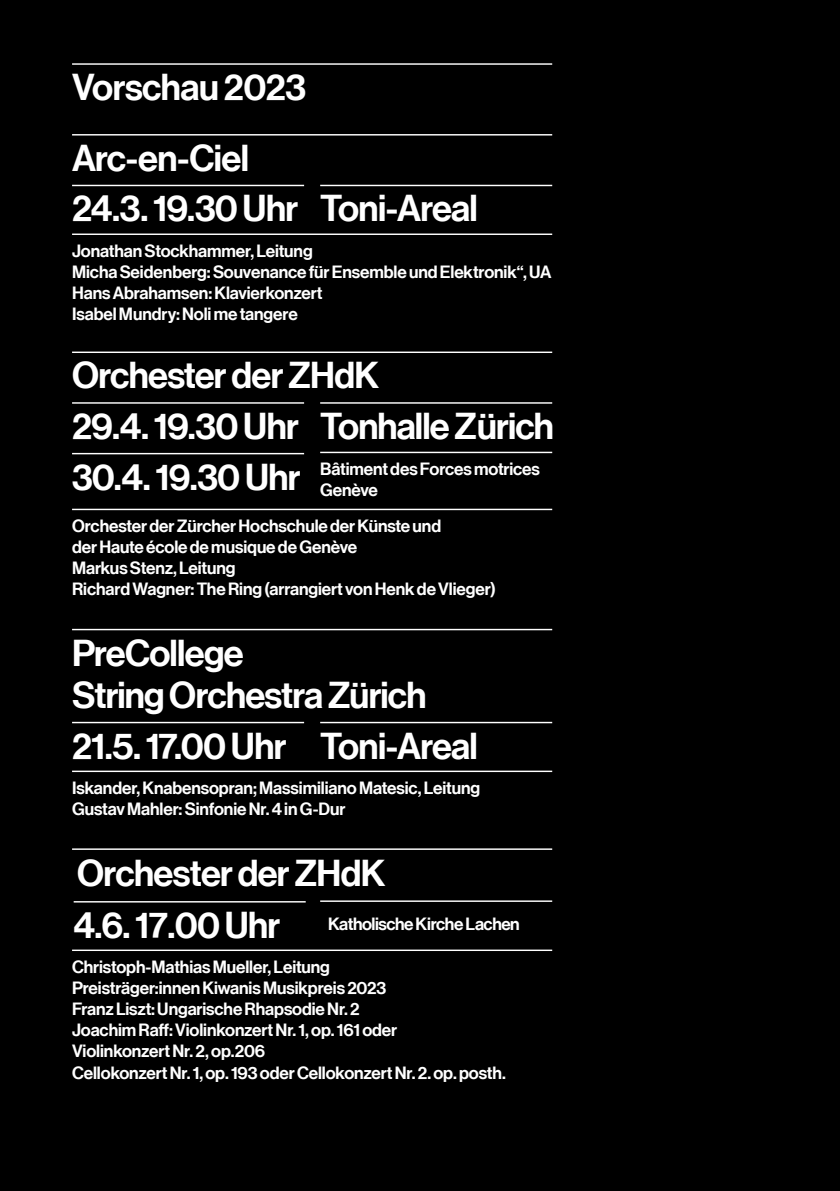
<style>
.page{position:relative;width:840px;height:1191px;background:#fff}
.page>*{position:absolute;margin:0;border:0;box-sizing:border-box;transform-origin:0 0}
.t1{font:36.6px/50.6px "N Haas Grotesk DS Pro 65 Md";letter-spacing:-.02em;color:#fff}
.t2{font:36.6px "N Haas Grotesk DS Pro 65 Md 2";letter-spacing:-.025em;color:#fff}
.t3{font:17.4px/21.2px "N Haas Grotesk DS Pro 65 Md";letter-spacing:-.005em;color:#fff}
.t4{font:17.4px "N Haas Grotesk DS Pro 65 Md 2";letter-spacing:-.01em;color:#fff}
.s1{font-family:"N Haas Grotesk DS Pro 65 Md 2"}
.s2{font-family:"N Haas Grotesk DS Pro 65 Md"}
</style>
<div class="page">
<div style="left:0;top:0;width:839px;height:1191px;background:#000"></div>
<hr style="left:72px;top:63px;width:480px;height:2px;background:#fff">
<hr style="left:72px;top:233px;width:480px;height:2px;background:#fff">
<hr style="left:72px;top:134px;width:480px;height:1px;background:#fff">
<hr style="left:72px;top:185px;width:232px;height:1px;background:#fff">
<hr style="left:320px;top:185px;width:232px;height:1px;background:#fff">
<hr style="left:72px;top:770px;width:480px;height:2px;background:#fff">
<hr style="left:72px;top:629px;width:480px;height:1px;background:#fff">
<hr style="left:72px;top:722px;width:232px;height:1px;background:#fff">
<hr style="left:320px;top:722px;width:232px;height:1px;background:#fff">
<hr style="left:72px;top:949px;width:480px;height:2px;background:#fff">
<hr style="left:72px;top:848px;width:480px;height:2px;background:#fff">
<hr style="left:320px;top:900px;width:232px;height:2px;background:#fff">
<hr style="left:72px;top:509px;width:480px;height:1px;background:#fff">
<hr style="left:72px;top:351px;width:480px;height:2px;background:#fff">
<hr style="left:72px;top:402px;width:232px;height:2px;background:#fff">
<hr style="left:72px;top:453px;width:232px;height:1px;background:#fff">
<hr style="left:320px;top:402px;width:232px;height:2px;background:#fff">
<hr style="left:320px;top:452px;width:232px;height:1px;background:#fff">
<hr style="left:74px;top:901px;width:231px;height:1px;background:#fff">
<h1 class="t1" style="left:72px;top:63px;width:235px">Vorschau 202<span class="s1">3</span></h1>
<h1 class="t1" style="left:72px;top:134px;width:407px;line-height:50px">Arc-en-Ciel<br>24.3. 19.30 Uhr Toni-Areal</h1>
<p class="t3" style="left:72px;top:240px;width:480px">Jonathan Stockhammer, Leitung<br>Micha Seidenberg: Souvenance für Ensemble und Elektronik“, UA Hans Abrahamsen: Klavierkonzert<br>Isabel Mundry: Noli me tangere</p>
<h1 class="t1" style="left:72px;top:351px;width:308px">Orchester der ZHdK<br>29.4. 19.30 Uhr<br>30.4. 19.30 Uhr</h1>
<h1 class="t2" style="left:320px;top:405px;width:235px"><span class="s2">Ton</span>halle Zürich</h1>
<p class="t3" style="left:320px;top:458px;width:221px">Bâtiment des Forces motrices<br>Genève</p>
<p class="t3" style="left:72px;top:515px;width:425px">Orchester der Zürcher Hochschule der Künste und<br>der Haute école de musique de Genève<br>Markus Stenz, Leitung<br>Richard Wagner: The Ring (arrangiert von Henk de Vlieger)</p>
<h1 class="t1" style="left:72px;top:632px;width:356px;line-height:42.4px">PreCollege<br>String Orchestra Zürich</h1>
<h1 class="t1" style="left:72px;top:721px;width:407px">21.5. 17.00 Uhr Toni-Areal</h1>
<p class="t3" style="left:72px;top:777px;width:409px">Iskander, Knabensopran; Massimiliano Matesic, Leitung<br>Gustav Mahler: Sinfonie Nr. 4 in G-Dur</p>
<h1 class="t1" style="left:73px;top:847px;width:313px;line-height:52.2px">Orchester der ZHdK<br>4.<span class="s1">6</span>. 1<span class="s1">7.0</span>0 Uhr</h1>
<p class="t4" style="left:328px;top:914px;width:193px">Katholische Kirche Lachen</p>
<p class="t3" style="left:72px;top:956px;width:315px">Christoph-Mathias Mueller, Leitung<br>Preisträger:innen Kiwanis Musikpreis 2023<br>Franz Liszt: Ungarische Rhapsodie Nr. 2</p>
<p class="t4" style="left:72px;top:1020px;width:326px">Joachim Raff: Violinkonzert Nr. 1, op. 161 oder</p>
<p class="t3" style="left:72px;top:1041px;width:435px">Violinkonzert Nr. 2, op.206<br>Cellokonzert Nr. 1, op. 193 oder Cellokonzert Nr. 2. op. posth.</p>
</div>
